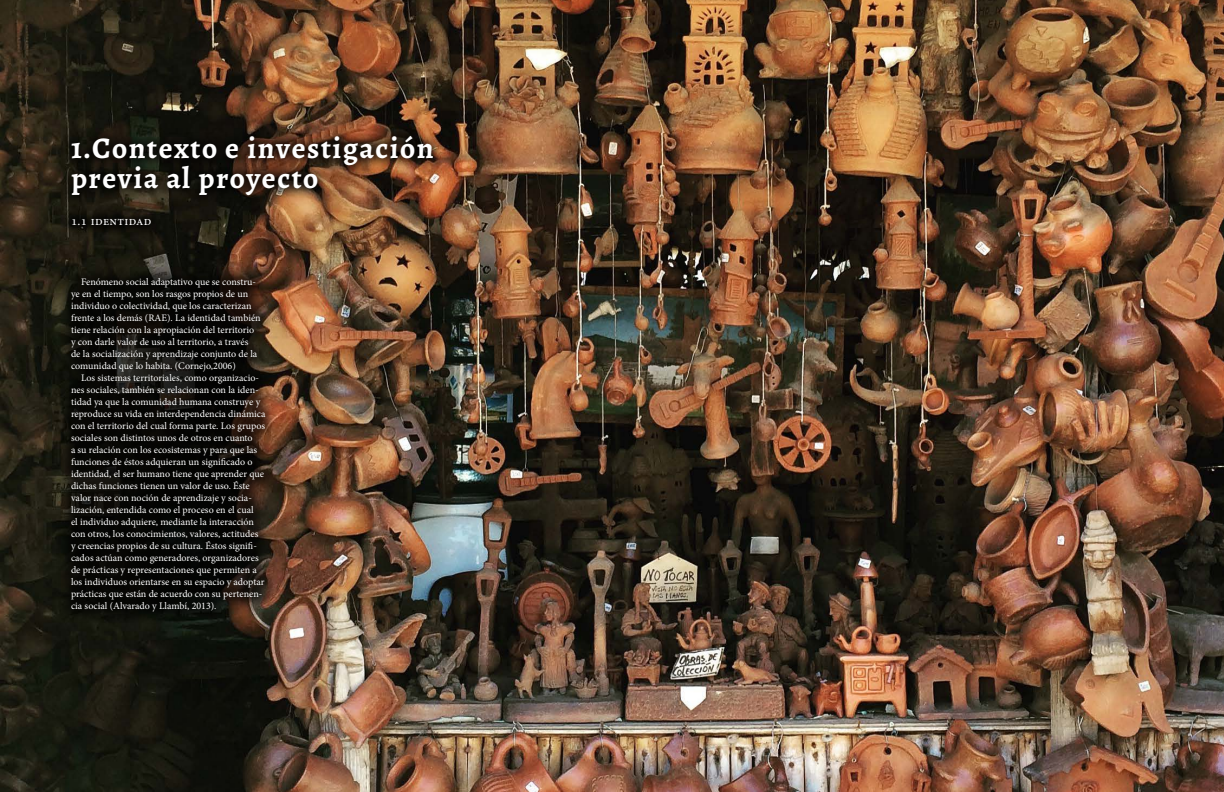
<style>
.page{position:relative;width:1224px;height:792px;background:#fff}
.page>*{position:absolute;margin:0;border:0;box-sizing:border-box;transform-origin:0 0}
.t1{font:700 30px/30px "Alegreya";letter-spacing:.05em;color:#fff}
.t2{font:13px "Minion Pro";letter-spacing:.025em;color:#fff}
.t3{font:10px/12px "Minion Pro";color:#fff}
</style>
<div class="page">
<img style="left:0;top:0;width:1224px;height:792px">
<div style="left:61px;top:125px;width:383px;height:83px;background:#000;opacity:.75"></div>
<div style="left:62px;top:210px;width:98px;height:25px;background:#000;opacity:.75"></div>
<div style="left:58px;top:265px;width:221px;height:360px;background:#000;opacity:.75"></div>
<h1 class="t1" style="left:71px;top:134px;width:364px">1.Contexto e investigación previa al proyecto</h1>
<h2 class="t2" style="left:71px;top:213px;width:82px">1.1 identidad</h2>
<p class="t3" style="left:71px;top:276px;width:191px;text-indent:10px">Fenómeno social adaptativo que se constru&shy;ye en el tiempo, son los rasgos propios de un individuo o colectividad, que los caracterizan frente a los demás (RAE). La identidad también tiene relación con la apropiación del territorio y con darle valor de uso al territorio, a través<br>de la socialización y aprendizaje conjunto de la comunidad que lo habita. (Cornejo,2006)</p>
<p class="t3" style="left:71px;top:372px;width:196px;text-indent:10px">Los sistemas territoriales, como organizacio&shy;nes sociales, también se relacionan con la iden&shy;tidad ya que la comunidad humana construye y reproduce su vida en interdependencia dinámica con el territorio del cual forma parte. Los grupos sociales son distintos unos de otros en cuanto<br>a su relación con los ecosistemas y para que las funciones de éstos adquieran un significado o identidad, el ser humano tiene que aprender que dichas funciones tienen un valor de uso. Éste valor nace con noción de aprendizaje y socia&shy;lización, entendida como el proceso en el cual<br>el individuo adquiere, mediante la interacción con otros, los conocimientos, valores, actitudes y creencias propios de su cultura. Éstos signifi&shy;cados actúan como generadores, organizadores de prácticas y representaciones que permiten a los individuos orientarse en su espacio y adoptar prácticas que están de acuerdo con su pertenen&shy;cia social (Alvarado y Llambí, 2013).</p>
</div>
